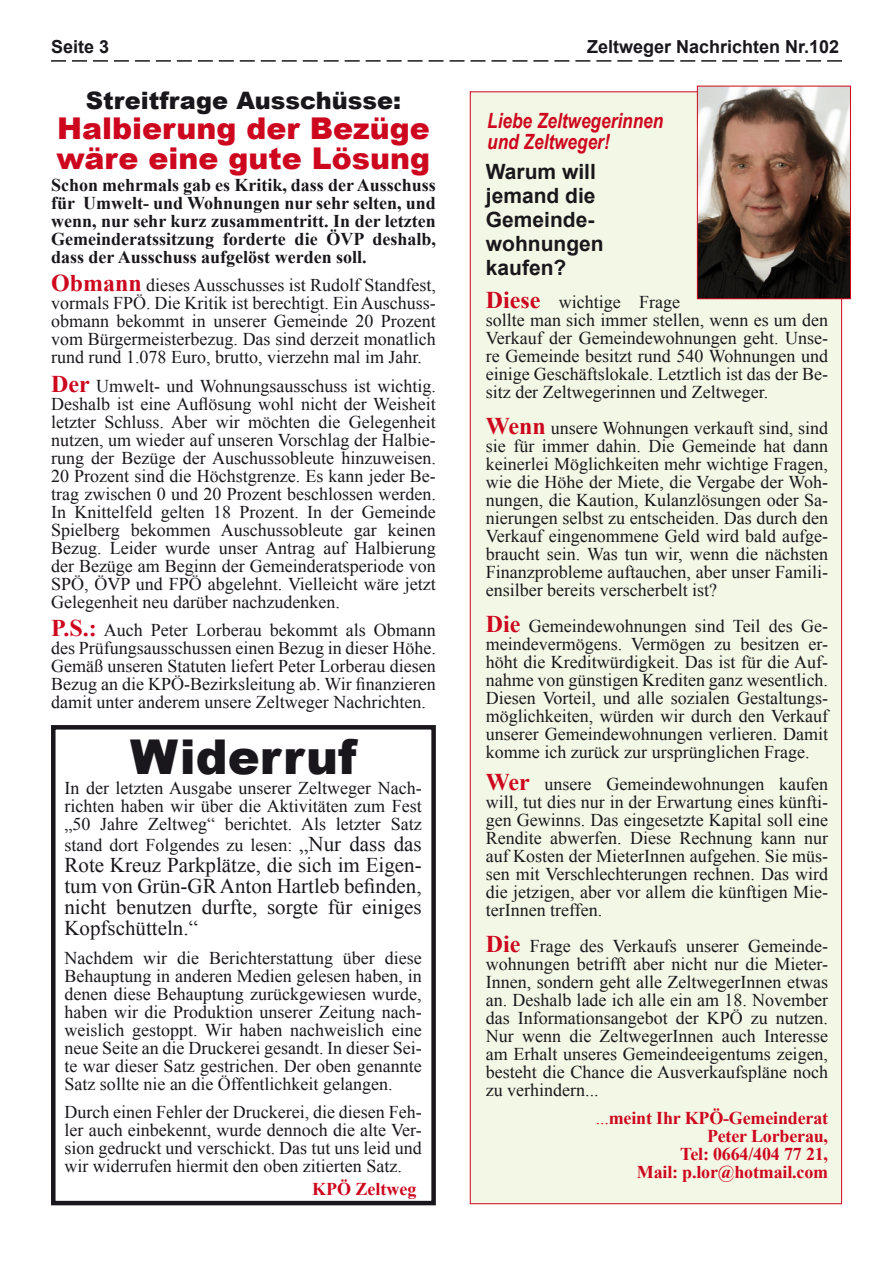
<style>
.page{position:relative;width:893px;height:1263px;background:#fff}
.page>*{position:absolute;margin:0;border:0;box-sizing:border-box;transform-origin:0 0}
.t1{font:900 48px "Arial";color:#1a171c}
.t2{font:900 30px "Arial";color:#cd071e}
.t3{font:900 24px "Arial";color:#1a171c}
.t4{font:21px/21px "Times New Roman";color:#1a171c;text-align:justify}
.t5{font:700 21px "Arial";color:#1a171c}
.t6{font:italic 700 21px "Arial Narrow";color:#cd071e}
.t7{font:18px/18px "Times New Roman";color:#1a171c;text-align:justify}
.t8{font:700 18px/18px "Times New Roman";color:#1a171c;text-align:justify}
.t9{font:700 18px "Times New Roman";letter-spacing:-.01em;color:#cd071e}
.t10{font:700 18px "Arial";color:#1a171c}
.s1{font-weight:700;font-size:24px;color:#cd071e}
.s2{font-size:21px}
.s3{font-weight:400}
</style>
<div class="page">
<svg style="left:51px;top:60px;width:791px;height:2px"></svg>
<div style="left:470px;top:92px;width:372px;height:1112px;background:#f3f7e5"></div>
<img style="left:699px;top:88px;width:150px;height:209px">
<div style="left:697px;top:86px;width:154px;height:213px;border:1px solid #cd071e"></div>
<div style="left:51px;top:725px;width:385px;height:480px;border:4px solid #1a171c"></div>
<p class="t10" style="left:51px;top:34px;width:60px">Seite 3</p>
<p class="t10" style="left:587px;top:34px;width:254px">Zeltweger Nachrichten Nr.102</p>
<p class="t3" style="left:86px;top:83px;width:317px">Streitfrage Ausschüsse:</p>
<p class="t2" style="left:57px;top:106px;width:374px">Halbierung der Bezüge</p>
<p class="t2" style="left:57px;top:136px;width:375px">wäre eine gute Lösung</p>
<p class="t8" style="left:51px;top:175px;width:386px">Schon mehrmals gab es Kritik, dass der Ausschuss für Umwelt- und Wohnungen nur sehr selten, und wenn, nur sehr kurz zusammentritt. In der letzten Gemeinderatssitzung forderte die ÖVP deshalb, dass der Ausschuss aufgelöst werden soll.</p>
<p class="t7" style="left:51px;top:276px;width:386px"><span class="s1">Obmann</span> dieses Ausschusses ist Rudolf Standfest, vormals FPÖ. Die Kritik ist berechtigt. Ein Auschuss&shy;obmann bekommt in unserer Gemeinde 20 Prozent vom Bürgermeisterbezug. Das sind derzeit monatlich rund rund 1.078 Euro, brutto, vierzehn mal im Jahr.</p>
<p class="t7" style="left:51px;top:377px;width:386px"><span class="s1">Der</span> Umwelt- und Wohnungsausschuss ist wichtig.<br>Deshalb ist eine Auflösung wohl nicht der Weisheit letzter Schluss. Aber wir möchten die Gelegenheit nutzen, um wieder auf unseren Vorschlag der Halbie&shy;rung der Bezüge der Auschussobleute hinzuweisen.<br>20 Prozent sind die Höchstgrenze. Es kann jeder Be&shy;trag zwischen 0 und 20 Prozent beschlossen werden.<br>In Knittelfeld gelten 18 Prozent. In der Gemeinde Spielberg bekommen Auschussobleute gar keinen Bezug. Leider wurde unser Antrag auf Halbierung der Bezüge am Beginn der Gemeinderatsperiode von SPÖ, ÖVP und FPÖ abgelehnt. Vielleicht wäre jetzt Gelegenheit neu darüber nachzudenken.</p>
<p class="t7" style="left:51px;top:621px;width:386px"><span class="s1">P.S.:</span> Auch Peter Lorberau bekommt als Obmann des Prüfungsausschussen einen Bezug in dieser Höhe.<br>Gemäß unseren Statuten liefert Peter Lorberau diesen Bezug an die KPÖ-Bezirksleitung ab. Wir finanzieren damit unter anderem unsere Zeltweger Nachrichten.</p>
<p class="t1" style="left:130px;top:722px;width:228px">Widerruf</p>
<p class="t7" style="left:64px;top:779px;width:359px">In der letzten Ausgabe unserer Zeltweger Nach&shy;richten haben wir über die Aktivitäten zum Fest „50 Jahre Zeltweg“ berichtet. Als letzter Satz</p>
<p class="t7" style="left:64px;top:836px;width:359px">stand dort Folgendes zu lesen: <span class="s2">„Nur dass das</span></p>
<p class="t4" style="left:64px;top:854px;width:359px">Rote Kreuz Parkplätze, die sich im Eigen&shy;tum von Grün-GR Anton Hartleb befinden, nicht benutzen durfte, sorgte für einiges Kopfschütteln.“</p>
<p class="t7" style="left:64px;top:948px;width:359px">Nachdem wir die Berichterstattung über diese Behauptung in anderen Medien gelesen haben, in denen diese Behauptung zurückgewiesen wurde, haben wir die Produktion unserer Zeitung nach&shy;weislich gestoppt. Wir haben nachweislich eine neue Seite an die Druckerei gesandt. In dieser Sei&shy;te war dieser Satz gestrichen. Der oben genannte Satz sollte nie an die Öffentlichkeit gelangen.</p>
<p class="t7" style="left:64px;top:1103px;width:359px">Durch einen Fehler der Druckerei, die diesen Feh&shy;ler auch einbekennt, wurde dennoch die alte Ver&shy;sion gedruckt und verschickt. Das tut uns leid und wir widerrufen hiermit den oben zitierten Satz.</p>
<p class="t9" style="left:312px;top:1176px;width:106px">KPÖ Zeltweg</p>
<p class="t6" style="left:487px;top:105px;width:178px">Liebe Zeltwegerinnen</p>
<p class="t6" style="left:487px;top:126px;width:124px">und Zeltweger!</p>
<p class="t5" style="left:486px;top:158px;width:112px">Warum will</p>
<p class="t5" style="left:486px;top:182px;width:111px">jemand die</p>
<p class="t5" style="left:486px;top:206px;width:110px">Gemeinde-</p>
<p class="t5" style="left:486px;top:230px;width:119px">wohnungen</p>
<p class="t5" style="left:486px;top:254px;width:82px">kaufen?</p>
<p class="t7" style="left:486px;top:293px;width:344px;text-align:left"><span class="s1">Diese</span> wichtige Frage<br>sollte man sich immer stellen, wenn es um den Verkauf der Gemeindewohnungen geht. Unse&shy;re Gemeinde besitzt rund 540 Wohnungen und einige Geschäftslokale. Letztlich ist das der Be&shy;sitz der Zeltwegerinnen und Zeltweger.</p>
<p class="t7" style="left:486px;top:419px;width:344px"><span class="s1">Wenn</span> unsere Wohnungen verkauft sind, sind sie für immer dahin. Die Gemeinde hat dann keinerlei Möglichkeiten mehr wichtige Fragen, wie die Höhe der Miete, die Vergabe der Woh&shy;nungen, die Kaution, Kulanzlösungen oder Sa&shy;nierungen selbst zu entscheiden. Das durch den Verkauf eingenommene Geld wird bald aufge&shy;braucht sein. Was tun wir, wenn die nächsten Finanzprobleme auftauchen, aber unser Famili&shy;ensilber bereits verscherbelt ist?</p>
<p class="t7" style="left:486px;top:617px;width:344px"><span class="s1">Die</span> Gemeindewohnungen sind Teil des Ge&shy;meindevermögens. Vermögen zu besitzen er&shy;höht die Kreditwürdigkeit. Das ist für die Auf&shy;nahme von günstigen Krediten ganz wesentlich.<br>Diesen Vorteil, und alle sozialen Gestaltungs&shy;möglichkeiten, würden wir durch den Verkauf unserer Gemeindewohnungen verlieren. Damit komme ich zurück zur ursprünglichen Frage.</p>
<p class="t7" style="left:486px;top:774px;width:344px"><span class="s1">Wer</span> unsere Gemeindewohnungen kaufen will, tut dies nur in der Erwartung eines künfti&shy;gen Gewinns. Das eingesetzte Kapital soll eine Rendite abwerfen. Diese Rechnung kann nur auf Kosten der MieterInnen aufgehen. Sie müs&shy;sen mit Verschlechterungen rechnen. Das wird die jetzigen, aber vor allem die künftigen Mie&shy;terInnen treffen.</p>
<p class="t7" style="left:486px;top:936px;width:344px"><span class="s1">Die</span> Frage des Verkaufs unserer Gemeinde&shy;wohnungen betrifft aber nicht nur die Mieter-Innen, sondern geht alle ZeltwegerInnen etwas an. Deshalb lade ich alle ein am 18. November das Informationsangebot der KPÖ zu nutzen.<br>Nur wenn die ZeltwegerInnen auch Interesse am Erhalt unseres Gemeindeeigentums zeigen, besteht die Chance die Ausverkaufspläne noch zu verhindern...</p>
<p class="t9" style="left:596px;top:1106px;width:234px"><span class="s3">...</span>meint Ihr KPÖ-Gemeinderat</p>
<p class="t9" style="left:707px;top:1124px;width:123px">Peter Lorberau,</p>
<p class="t9" style="left:680px;top:1142px;width:149px">Tel: 0664/404 77 21,</p>
<p class="t9" style="left:637px;top:1160px;width:193px">Mail: p.lor@hotmail.com</p>
</div>
